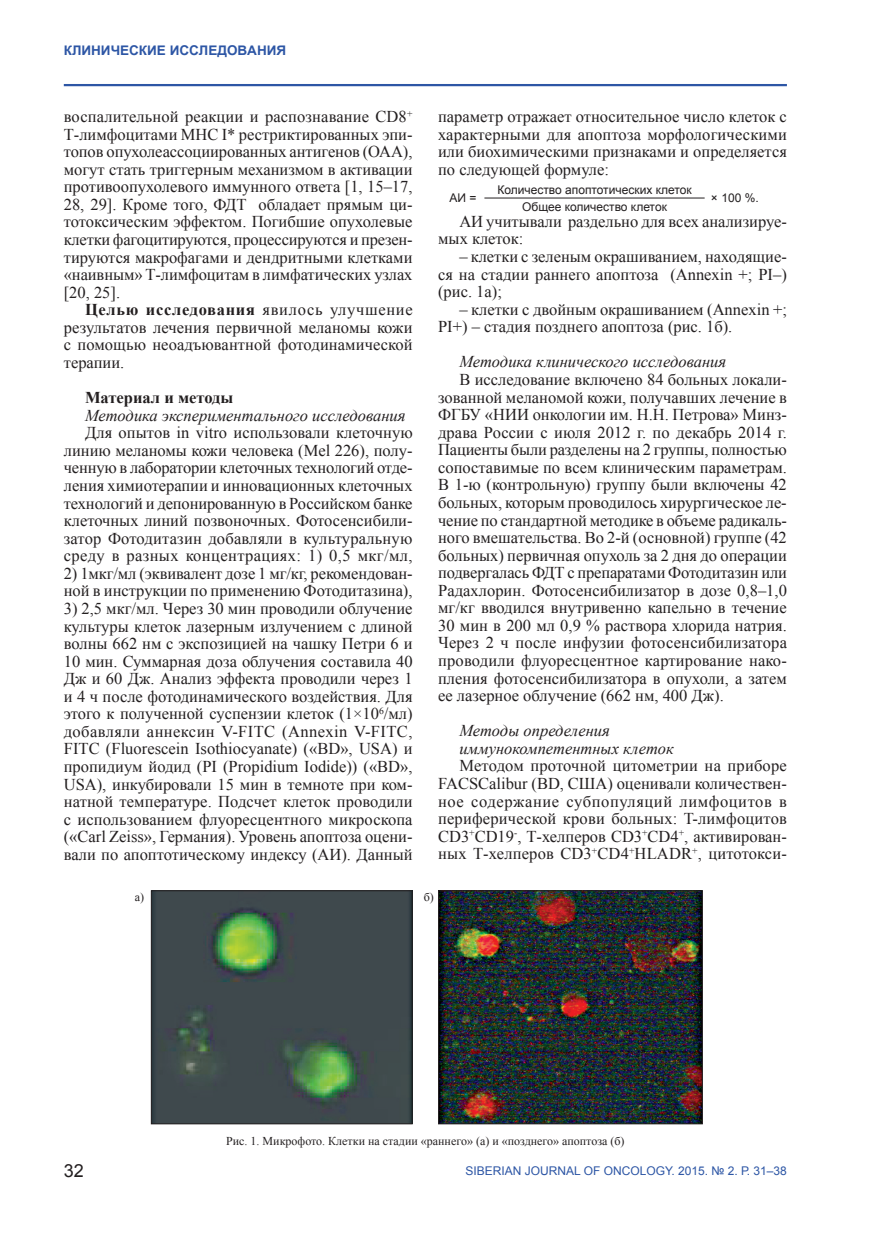
<style>
.page{position:relative;width:872px;height:1234px;background:#fff}
.page>*{position:absolute;margin:0;border:0;box-sizing:border-box;transform-origin:0 0}
.t1{font:18px "Arial";color:#231f20}
.t2{font:16.5px/17.5px "Times New Roman";color:#231f20;text-align:justify}
.t3{font:italic 16.5px/17.5px "Times New Roman";color:#231f20}
.t4{font:700 16.5px "Times New Roman";color:#231f20}
.t5{font:700 13.5px "Arial";color:#2d56a5}
.t6{font:12px "Times New Roman";color:#231f20}
.t7{font:12px "Arial";color:#231f20}
.t8{font:12px "Arial";color:#2d56a5}
.s1{font-weight:700}
</style>
<div class="page">
<hr style="left:64px;top:84px;width:723px;height:2px;background:#2d56a5">
<hr style="left:484px;top:198px;width:220px;height:1px;background:#231f20">
<img style="left:153px;top:892px;width:257px;height:229px">
<div style="left:151px;top:890px;width:261px;height:233px;border:1px solid #231f20"></div>
<img style="left:440px;top:892px;width:260px;height:229px">
<div style="left:438px;top:890px;width:264px;height:233px;border:1px solid #231f20"></div>
<p class="t5" style="left:64px;top:43px;width:184px">КЛИНИЧЕСКИЕ ИССЛЕДОВАН</p>
<p class="t5" style="left:267px;top:43px;width:20px">ИЯ</p>
<p class="t2" style="left:64px;top:107px;width:350px">воспалительной реакции и распознавание CD8<sup>+ </sup>Т-лимфоцитами MHC I* рестриктированных эпи&shy;топов опухолеассоциированных антигенов (ОАА), могут стать триггерным механизмом в активации противоопухолевого иммунного ответа [1, 15–17, 28, 29]. Кроме того, ФДТ обладает прямым ци&shy;тотоксическим эффектом. Погибшие опухолевые клетки фагоцитируются, процессируются и презен&shy;тируются макрофагами и дендритными клетками «наивным» Т-лимфоцитам в лимфатических узлах [20, 25].</p>
<p class="t2" style="left:64px;top:301px;width:350px;text-indent:21px"><span class="s1">Целью исследования</span> явилось улучшение результатов лечения первичной меланомы кожи с помощью неоадъювантной фотодинамической терапии.</p>
<p class="t4" style="left:85px;top:386px;width:150px">Материал и методы</p>
<p class="t3" style="left:85px;top:406px;width:322px">Методика экспериментального исследования</p>
<p class="t2" style="left:64px;top:423px;width:350px;text-indent:21px">Для опытов in vitro использовали клеточную линию меланомы кожи человека (Mel 226), полу&shy;ченную в лаборатории клеточных технологий отде&shy;ления химиотерапии и инновационных клеточных технологий и депонированную в Российском банке клеточных линий позвоночных. Фотосенсибили&shy;затор Фотодитазин добавляли в культуральную среду в разных концентрациях: 1) 0,5 мкг/мл,</p>
<p class="t2" style="left:64px;top:564px;width:350px">2) 1мкг/мл (эквивалент дозе 1 мг/кг, рекомендован&shy;ной в инструкции по применению Фотодитазина),</p>
<p class="t2" style="left:64px;top:599px;width:350px">3) 2,5 мкг/мл. Через 30 мин проводили облучение культуры клеток лазерным излучением с длиной волны 662 нм с экспозицией на чашку Петри 6 и 10 мин. Суммарная доза облучения составила 40<br>Дж и 60 Дж. Анализ эффекта проводили через 1 и 4 ч после фотодинамического воздействия. Для этого к полученной суспензии клеток (1×10<sup>6</sup>/мл) добавляли аннексин V-FITC (Annexin V-FITC, FITC (Fluorescein Isothiocyanate) («BD», USA) и пропидиум йодид (PI (Propidium Iodide)) («BD», USA), инкубировали 15 мин в темноте при ком&shy;натной температуре. Подсчет клеток проводили с использованием флуоресцентного микроскопа («Carl Zeiss», Германия). Уровень апоптоза оцени&shy;вали по апоптотическому индексу (АИ). Данный</p>
<p class="t2" style="left:438px;top:107px;width:350px">параметр отражает относительное число клеток с характерными для апоптоза морфологическими или биохимическими признаками и определяется по следующей формуле:</p>
<p class="t7" style="left:449px;top:190px;width:28px">АИ =</p>
<p class="t7" style="left:497px;top:182px;width:196px">Количество апоптотических клеток</p>
<p class="t7" style="left:711px;top:190px;width:49px">× 100 %.</p>
<p class="t7" style="left:522px;top:199px;width:146px">Общее количество клеток</p>
<p class="t2" style="left:438px;top:212px;width:350px;text-indent:21px">АИ учитывали раздельно для всех анализируе&shy;мых клеток:</p>
<p class="t2" style="left:438px;top:247px;width:350px;text-indent:21px">– клетки с зеленым окрашиванием, находящие&shy;ся на стадии раннего апоптоза (Annexin +; PI–) (рис. 1а);</p>
<p class="t2" style="left:438px;top:300px;width:350px;text-indent:21px">– клетки с двойным окрашиванием (Annexin +;<br>PI+) – стадия позднего апоптоза (рис. 1б).</p>
<p class="t3" style="left:459px;top:352px;width:268px">Методика клинического исследования</p>
<p class="t2" style="left:438px;top:370px;width:350px;text-indent:21px">В исследование включено 84 больных локали&shy;зованной меланомой кожи, получавших лечение в ФГБУ «НИИ онкологии им. Н.Н. Петрова» Минз&shy;драва России с июля 2012 г. по декабрь 2014 г.<br>Пациенты были разделены на 2 группы, полностью сопоставимые по всем клиническим параметрам.<br>В 1-ю (контрольную) группу были включены 42 больных, которым проводилось хирургическое ле&shy;чение по стандартной методике в объеме радикаль&shy;ного вмешательства. Во 2-й (основной) группе (42 больных) первичная опухоль за 2 дня до операции подвергалась ФДТ с препаратами Фотодитазин или Радахлорин. Фотосенсибилизатор в дозе 0,8–1,0 мг/кг вводился внутривенно капельно в течение 30 мин в 200 мл 0,9 % раствора хлорида натрия.<br>Через 2 ч после инфузии фотосенсибилизатора проводили флуоресцентное картирование нако&shy;пления фотосенсибилизатора в опухоли, а затем ее лазерное облучение (662 нм, 400 Дж).</p>
<p class="t3" style="left:459px;top:721px;width:216px">Методы определения иммунокомпетентных клеток</p>
<p class="t2" style="left:438px;top:756px;width:350px;text-indent:21px">Методом проточной цитометрии на приборе FACSCalibur (BD, США) оценивали количествен&shy;ное содержание субпопуляций лимфоцитов в периферической крови больных: T-лимфоцитов CD3<sup>+</sup>CD19<sup>-</sup>, Т-хелперов CD3<sup>+</sup>CD4<sup>+</sup>, активирован&shy;ных Т-хелперов CD3<sup>+</sup>CD4<sup>+</sup>HLADR<sup>+</sup>, цитотокси-</p>
<p class="t6" style="left:135px;top:888px;width:11px">а)</p>
<p class="t6" style="left:424px;top:888px;width:12px">б)</p>
<p class="t1" style="left:64px;top:1158px;width:22px">32</p>
<p class="t6" style="left:226px;top:1132px;width:400px">Рис. 1. Микрофото. Клетки на стадии «раннего» (а) и «позднего» апоптоза (б)</p>
<p class="t8" style="left:465px;top:1162px;width:323px">SIBERIAN JOURNAL OF ONCOLOGY. 2015. № 2. Р. 31–38</p>
</div>
